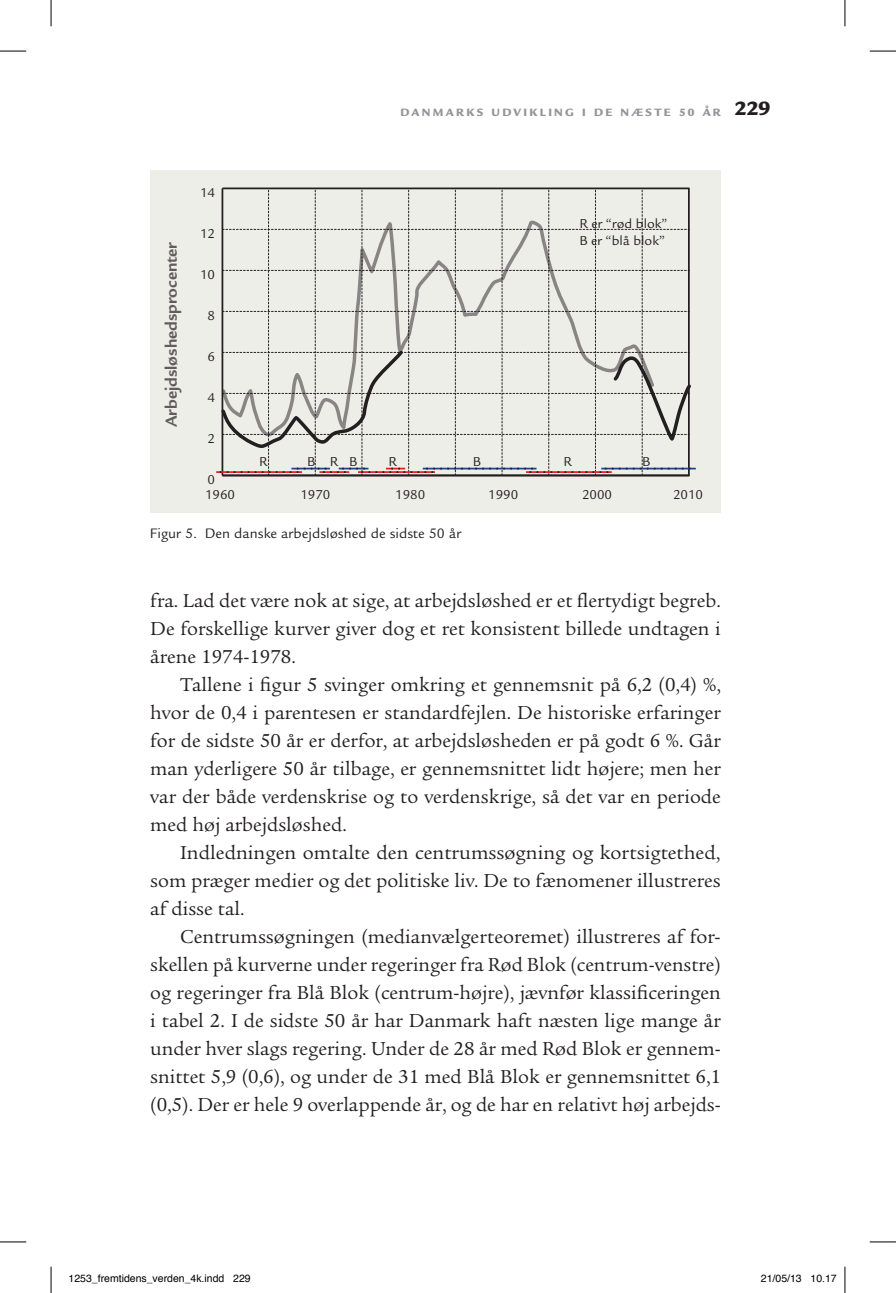
<style>
.page{position:relative;width:896px;height:1293px;background:#fff}
.page>*{position:absolute;margin:0;border:0;box-sizing:border-box;transform-origin:0 0}
.t1{font:20.3px/28px "Legacy Serif Std";color:#231f20;text-align:justify}
.t2{font:700 17.5px "Legacy Sans Std";color:rgb(35 31 32/.7)}
.t3{font:14.88px "Legacy Sans Std";color:#231f20}
.t4{font:14px/15px "Legacy Sans Std";color:#231f20}
.t5{font:900 11.55px "Legacy Sans Std";letter-spacing:.2em;color:#939598}
.t6{font:10.5px "Helvetica";color:#000}
.s1{font-size:21px;color:#231f20}
</style>
<div class="page">
<div style="left:150px;top:170px;width:571px;height:342px;background:#eeeee9"></div>
<hr style="left:222px;top:474px;width:467px;height:2px;background:#231f20">
<hr style="left:222px;top:187px;width:467px;height:2px;background:#231f20">
<hr style="left:216px;top:471px;width:86px;height:2px;background:#ee1d23">
<hr style="left:601px;top:468px;width:95px;height:1px;background:#223f99">
<svg style="left:218px;top:188px;width:476px;height:287px"></svg>
<svg style="left:0;top:51px;width:26px;height:1px"></svg>
<svg style="left:870px;top:51px;width:26px;height:1px"></svg>
<svg style="left:0;top:1241px;width:26px;height:1px"></svg>
<svg style="left:870px;top:1241px;width:26px;height:1px"></svg>
<svg style="left:51px;top:0;width:1px;height:26px"></svg>
<svg style="left:51px;top:1266px;width:1px;height:27px"></svg>
<svg style="left:844px;top:0;width:1px;height:26px"></svg>
<svg style="left:844px;top:1266px;width:1px;height:27px"></svg>
<p class="t2" style="left:161px;top:427px;width:187px;rotate:-90deg">Arbejdsløshedsprocenter</p>
<p class="t4" style="left:200px;top:185px;width:17px">14</p>
<p class="t4" style="left:200px;top:226px;width:17px">12</p>
<p class="t4" style="left:200px;top:267px;width:17px">10</p>
<p class="t4" style="left:208px;top:308px;width:9px">8</p>
<p class="t4" style="left:208px;top:349px;width:9px">6</p>
<p class="t4" style="left:208px;top:390px;width:9px">4</p>
<p class="t4" style="left:208px;top:431px;width:9px">2</p>
<p class="t4" style="left:205px;top:472px;width:32px">0<br>1960</p>
<p class="t4" style="left:259px;top:454px;width:10px">R</p>
<p class="t5" style="left:400px;top:105px;width:23px">DANMAR</p>
<p class="t5" style="left:466px;top:105px;width:45px">KS UDVI</p>
<p class="t5" style="left:529px;top:105px;width:75px">KLIN G I DE</p>
<p class="t5" style="left:620px;top:105px;width:35px">NÆSTE</p>
<p class="t5" style="left:679px;top:105px;width:93px">50 ÅR <span class="s1">229</span></p>
<p class="t4" style="left:579px;top:216px;width:90px;line-height:16.8px">R er “rød blok”<br>B er “blå blok”</p>
<p class="t4" style="left:307px;top:454px;width:52px">B RB</p>
<p class="t4" style="left:388px;top:454px;width:10px">R</p>
<p class="t4" style="left:473px;top:454px;width:10px">B</p>
<p class="t4" style="left:564px;top:454px;width:10px">R</p>
<p class="t4" style="left:642px;top:454px;width:10px">B</p>
<p class="t4" style="left:300px;top:487px;width:32px">1970</p>
<p class="t4" style="left:395px;top:487px;width:32px">1980</p>
<p class="t4" style="left:488px;top:487px;width:32px">1990</p>
<p class="t4" style="left:582px;top:487px;width:32px">2000</p>
<p class="t4" style="left:673px;top:487px;width:32px">2010</p>
<p class="t3" style="left:150px;top:524px;width:312px">Figur 5. Den danske arbejdsløshed de sidste 50 år</p>
<p class="t1" style="left:150px;top:586px;width:572px">fra. Lad det være nok at sige, at arbejdsløshed er et flertydigt begreb.<br>De forskellige kurver giver dog et ret konsistent billede undtagen i årene 1974‑1978.</p>
<p class="t1" style="left:150px;top:670px;width:572px;text-indent:30px">Tallene i figur 5 svinger omkring et gennemsnit på 6,2 (0,4) %, hvor de 0,4 i parentesen er standardfejlen. De historiske erfaringer for de sidste 50 år er derfor, at arbejdsløsheden er på godt 6 %. Går man yderligere 50 år tilbage, er gennemsnittet lidt højere; men her var der både verdenskrise og to verdenskrige, så det var en periode med høj arbejdsløshed.</p>
<p class="t1" style="left:150px;top:838px;width:572px;text-indent:30px">Indledningen omtalte den centrumssøgning og kortsigtethed, som præger medier og det politiske liv. De to fænomener illustreres af disse tal.</p>
<p class="t1" style="left:150px;top:922px;width:572px;text-indent:30px">Centrumssøgningen (medianvælgerteoremet) illustreres af for&shy;skellen på kurverne under regeringer fra Rød Blok (centrum-venstre) og regeringer fra Blå Blok (centrum-højre), jævnfør klassificeringen i tabel 2. I de sidste 50 år har Danmark haft næsten lige mange år under hver slags regering. Under de 28 år med Rød Blok er gennem&shy;snittet 5,9 (0,6), og under de 31 med Blå Blok er gennemsnittet 6,1 (0,5). Der er hele 9 overlappende år, og de har en relativt høj arbejds-</p>
<p class="t6" style="left:69px;top:1270px;width:184px">1253_fremtidens_verden_4k.indd 229</p>
<p class="t6" style="left:761px;top:1270px;width:77px">21/05/13 10.17</p>
</div>
